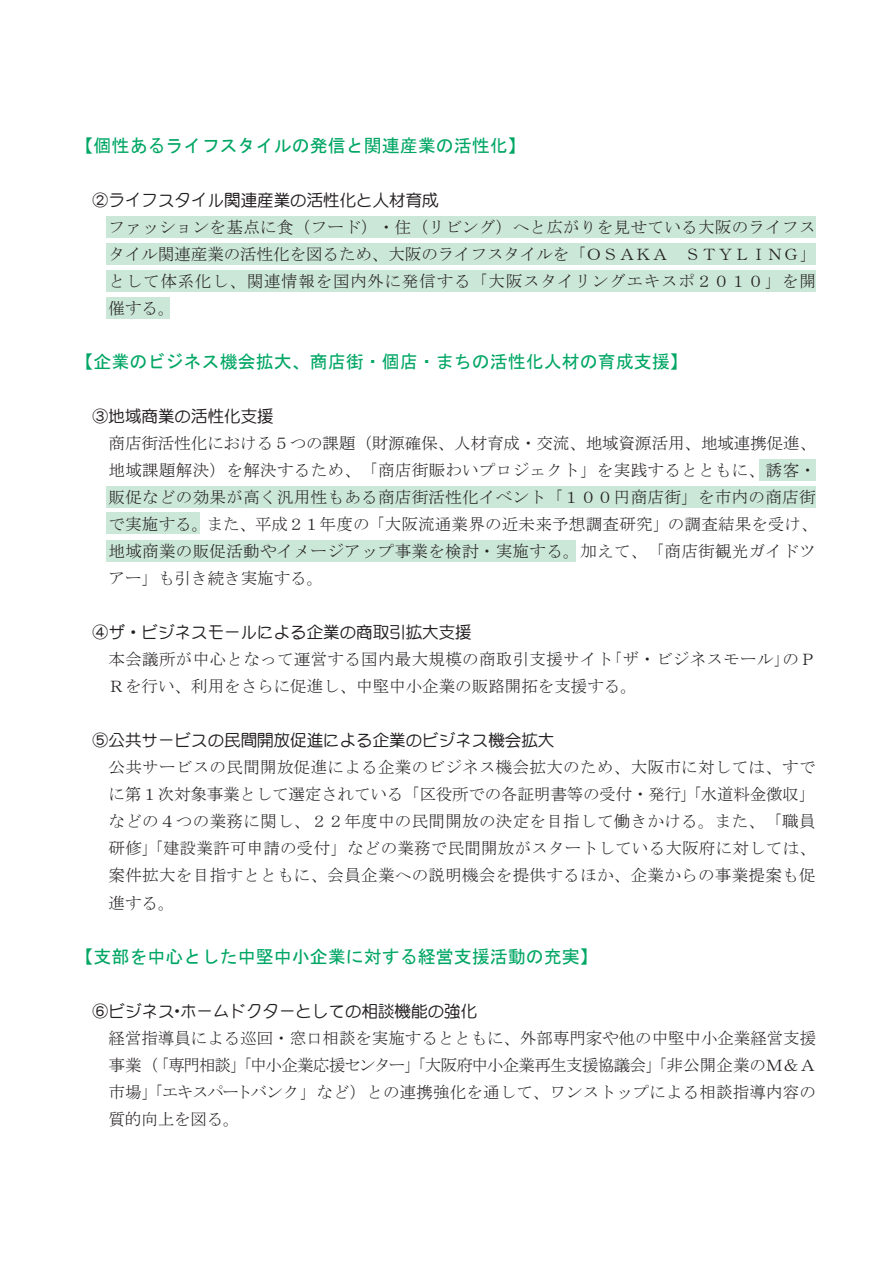
<style>
.page{position:relative;width:893px;height:1264px;background:#fff}
.page>*{position:absolute;margin:0;border:0;box-sizing:border-box;transform-origin:0 0}
.t1{font:18px "Hiragino Kaku W5 90 msp RKSJ H";color:#00a664}
.t2{font:16.5px/27px "MS Mincho";letter-spacing:.02em;color:#231f20}
.t3{font:16.5px/27px "MS Mincho";letter-spacing:-.005em;color:#231f20}
.s1{font-family:"DF Maru Gothic Md WINP RKSJ H"}
</style>
<div class="page">
<div style="left:106px;top:216px;width:709px;height:21px;background:#cbe7d8"></div>
<div style="left:106px;top:486px;width:709px;height:21px;background:#cbe7d8"></div>
<div style="left:106px;top:243px;width:709px;height:21px;background:#cbe7d8"></div>
<div style="left:106px;top:270px;width:709px;height:21px;background:#cbe7d8"></div>
<div style="left:759px;top:459px;width:56px;height:21px;background:#cbe7d8"></div>
<div style="left:106px;top:297px;width:63px;height:21px;background:#cbe7d8"></div>
<div style="left:106px;top:512px;width:93px;height:21px;background:#cbe7d8"></div>
<div style="left:106px;top:540px;width:469px;height:21px;background:#cbe7d8"></div>
<p class="t1" style="left:76px;top:136px;width:451px">【個性あるライフスタイルの発信と関連産業の活性化】</p>
<p class="t2" style="left:109px;top:186px;width:709px;text-indent:-16px"><span class="s1">②ライフスタイル関連産業の活性化と人材育成<br></span>ファッションを基点に食（フード）・住（リビング）へと広がりを見せている大阪のライフスタイル関連産業の活性化を図るため、大阪のライフスタイルを「ＯＳＡＫＡ　ＳＴＹＬＩＮＧ」として体系化し、関連情報を国内外に発信する「大阪スタイリングエキスポ２０１０」を開催する。</p>
<p class="t1" style="left:76px;top:352px;width:613px">【企業のビジネス機会拡大、商店街・個店・まちの活性化人材の育成支援】</p>
<p class="t2" style="left:108px;top:402px;width:710px;text-indent:-16px"><span class="s1">③地域商業の活性化支援<br></span>商店街活性化における５つの課題（財源確保、人材育成・交流、地域資源活用、地域連携促進、地域課題解決）を解決するため、「商店街賑わいプロジェクト」を実践するとともに、誘客・販促などの効果が高く汎用性もある商店街活性化イベント「１００円商店街」を市内の商店街で実施する。また、平成２１年度の「大阪流通業界の近未来予想調査研究」の調査結果を受け、地域商業の販促活動やイメージアップ事業を検討・実施する。加えて、「商店街観光ガイドツアー」も引き続き実施する。</p>
<p class="t2" style="left:109px;top:618px;width:708px;text-indent:-16px"><span class="s1">④ザ・ビジネスモールによる企業の商取引拡大支援<br></span>本会議所が中心となって運営する国内最大規模の商取引支援サイト｢ザ・ビジネスモール｣のＰ<br>Ｒを行い、利用をさらに促進し、中堅中小企業の販路開拓を支援する。</p>
<p class="t2" style="left:109px;top:726px;width:708px;text-indent:-16px"><span class="s1">⑤公共サービスの民間開放促進による企業のビジネス機会拡大<br></span>公共サービスの民間開放促進による企業のビジネス機会拡大のため、大阪市に対しては、すでに第１次対象事業として選定されている「区役所での各証明書等の受付・発行」「水道料金徴収」などの４つの業務に関し、２２年度中の民間開放の決定を目指して働きかける。また、「職員研修」「建設業許可申請の受付」などの業務で民間開放がスタートしている大阪府に対しては、案件拡大を目指すとともに、会員企業への説明機会を提供するほか、企業からの事業提案も促進する。</p>
<p class="t1" style="left:76px;top:946px;width:523px">【支部を中心とした中堅中小企業に対する経営支援活動の充実】</p>
<p class="t3" style="left:109px;top:996px;width:709px;text-indent:-16px"><span class="s1">⑥ビジネス･ホームドクターとしての相談機能の強化<br></span>経営指導員による巡回・窓口相談を実施するとともに、外部専門家や他の中堅中小企業経営支援事業（「専門相談」「中小企業応援センター」「大阪府中小企業再生支援協議会」「非公開企業のＭ＆Ａ市場」「エキスパートバンク」など）との連携強化を通して、ワンストップによる相談指導内容の質的向上を図る。</p>
</div>
